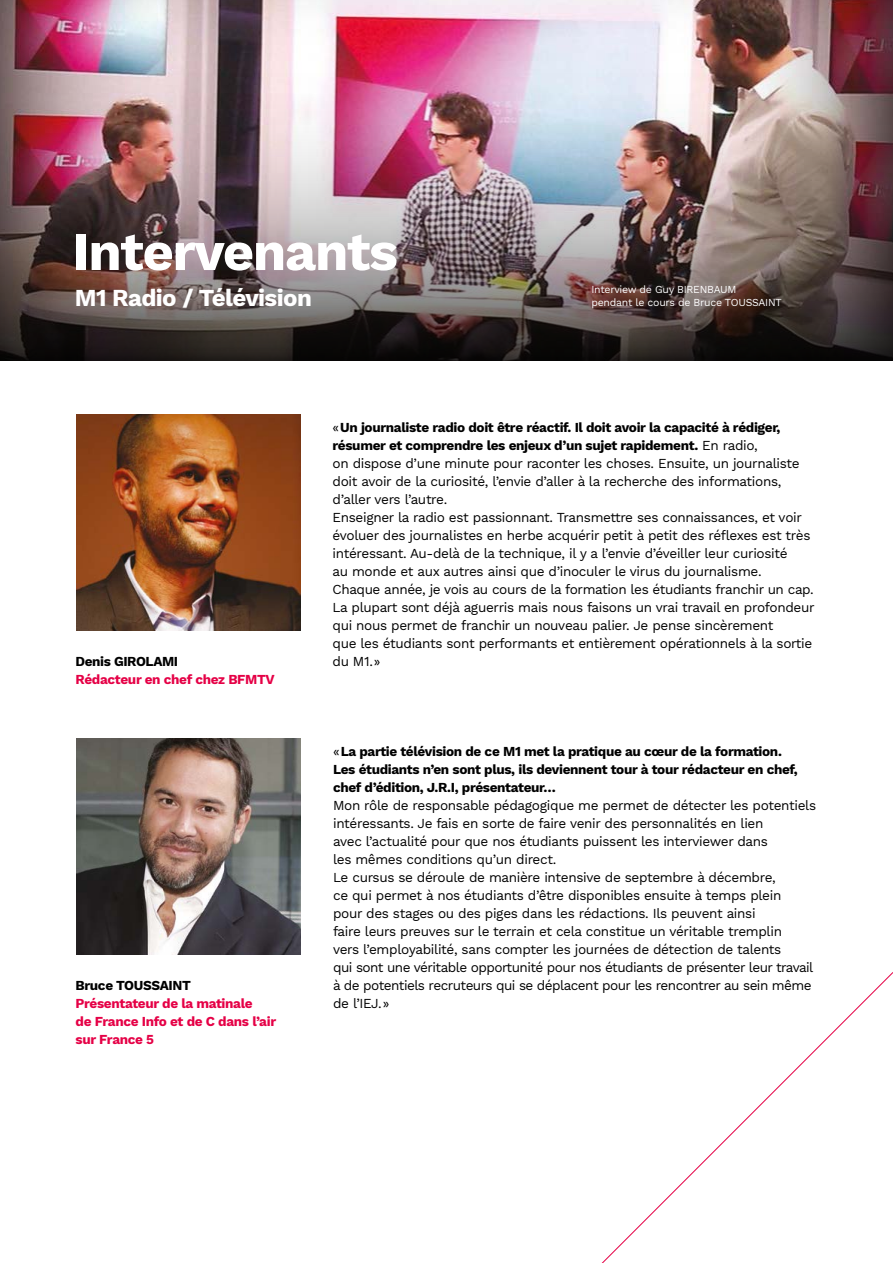
<style>
.page{position:relative;width:893px;height:1263px;background:#fff}
.page>*{position:absolute;margin:0;border:0;box-sizing:border-box;transform-origin:0 0}
.t1{font:700 54px "Work Sans";letter-spacing:-.025em;color:#fff}
.t2{font:700 24px "Work Sans";letter-spacing:-.025em;color:#fff}
.t3{font:13.5px/18px "Work Sans";letter-spacing:-.025em;color:#000}
.t4{font:700 13.5px/18px "Work Sans";letter-spacing:-.025em;color:#000}
.t5{font:700 13.5px/18px "Work Sans";letter-spacing:-.025em;color:#e50046}
.t6{font:10.5px/13.5px "Work Sans";letter-spacing:-.025em;color:#fff}
.s1{font-weight:700}
.s2{font-weight:400}
</style>
<div class="page">
<img style="left:0;top:0;width:893px;height:72px">
<img style="left:0;top:72px;width:893px;height:288px">
<svg style="left:601px;top:972px;width:292px;height:291px"></svg>
<img style="left:77px;top:414px;width:223px;height:216px">
<img style="left:77px;top:738px;width:223px;height:216px">
<h1 class="t1" style="left:73px;top:220px;width:327px">Intervenants</h1>
<h2 class="t2" style="left:75px;top:284px;width:239px">M1 Radio / Télévision</h2>
<p class="t6" style="left:591px;top:282px;width:192px">Interview de Guy BIRENBAUM<br>pendant le cours de Bruce TOUSSAINT</p>
<p class="t4" style="left:76px;top:652px;width:104px">Denis GIROLAMI</p>
<p class="t5" style="left:76px;top:670px;width:201px">Rédacteur en chef chez BFMTV</p>
<p class="t4" style="left:76px;top:976px;width:117px">Bruce TOUSSAINT</p>
<p class="t5" style="left:76px;top:994px;width:202px">Présentateur de la matinale<br>de France Info et de C dans l’air sur France 5</p>
<p class="t3" style="left:333px;top:418px;width:484px">«<span class="s1">Un journaliste radio doit être réactif. Il doit avoir la capacité à rédiger, résumer et comprendre les enjeux d’un sujet rapidement.</span> En radio,<br>on dispose d’une minute pour raconter les choses. Ensuite, un journaliste doit avoir de la curiosité, l’envie d’aller à la recherche des informations, d’aller vers l’autre.<br>Enseigner la radio est passionnant. Transmettre ses connaissances, et voir évoluer des journalistes en herbe acquérir petit à petit des réflexes est très intéressant. Au-delà de la technique, il y a l’envie d’éveiller leur curiosité<br>au monde et aux autres ainsi que d’inoculer le virus du journalisme.<br>Chaque année, je vois au cours de la formation les étudiants franchir un cap.<br>La plupart sont déjà aguerris mais nous faisons un vrai travail en profondeur qui nous permet de franchir un nouveau palier. Je pense sincèrement<br>que les étudiants sont performants et entièrement opérationnels à la sortie du M1.»</p>
<p class="t4" style="left:333px;top:742px;width:466px"><span class="s2">«</span>La partie télévision de ce M1 met la pratique au cœur de la formation.<br>Les étudiants n’en sont plus, ils deviennent tour à tour rédacteur en chef, chef d’édition, J.R.I, présentateur…</p>
<p class="t3" style="left:333px;top:796px;width:485px">Mon rôle de responsable pédagogique me permet de détecter les potentiels intéressants. Je fais en sorte de faire venir des personnalités en lien<br>avec l’actualité pour que nos étudiants puissent les interviewer dans<br>les mêmes conditions qu’un direct.<br>Le cursus se déroule de manière intensive de septembre à décembre,<br>ce qui permet à nos étudiants d’être disponibles ensuite à temps plein<br>pour des stages ou des piges dans les rédactions. Ils peuvent ainsi<br>faire leurs preuves sur le terrain et cela constitue un véritable tremplin<br>vers l’employabilité, sans compter les journées de détection de talents<br>qui sont une véritable opportunité pour nos étudiants de présenter leur travail à de potentiels recruteurs qui se déplacent pour les rencontrer au sein même de l’IEJ.»</p>
</div>
